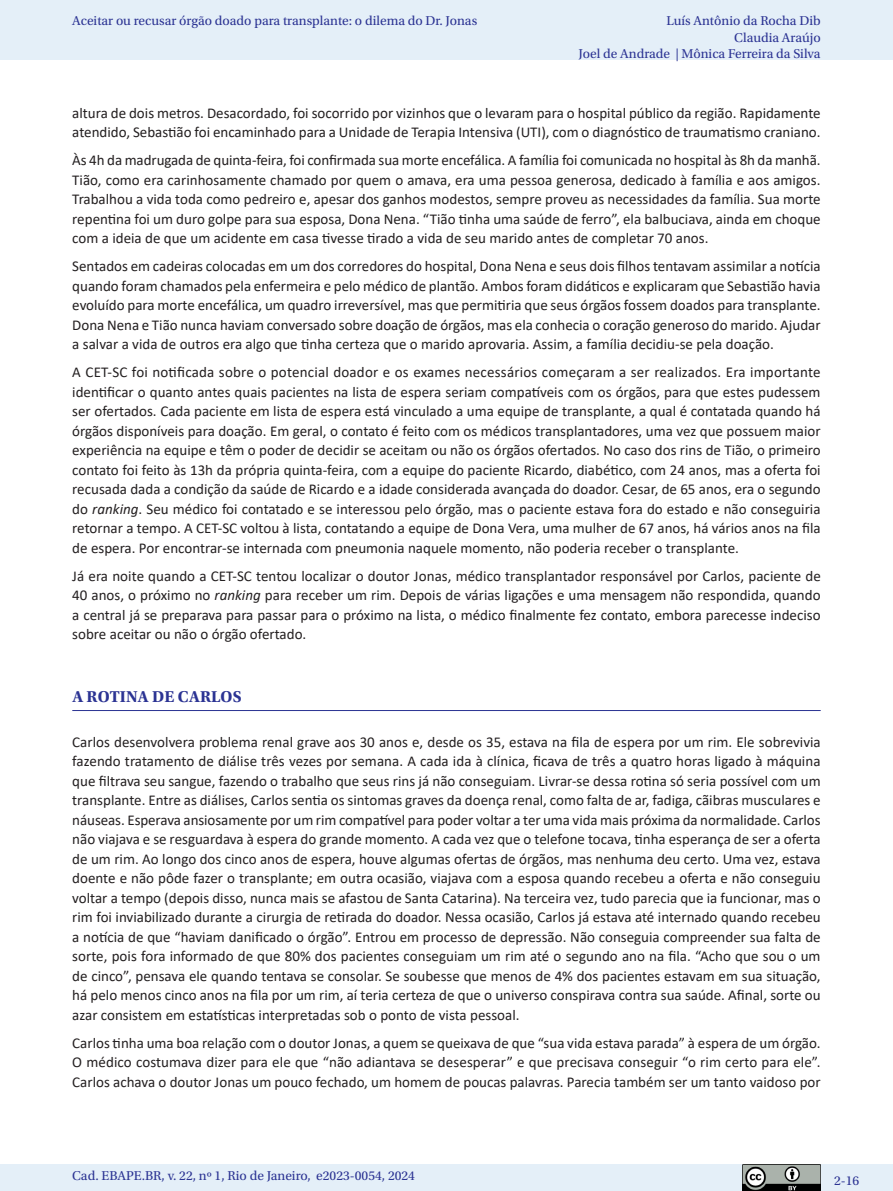
<style>
.page{position:relative;width:893px;height:1191px;background:#fff}
.page>*{position:absolute;margin:0;border:0;box-sizing:border-box;transform-origin:0 0}
._07_1_sub_1{font:700 16.5px "Utopia Std";letter-spacing:.01em;color:#2b3393}
._06_0_texto{font:15px/19.5px "Calibri";color:#231f20;text-align:justify}
.t1{font:13.5px/16.5px "Utopia Std";color:#2b3393;text-align:right}
.s1{font-style:italic}
</style>
<div class="page">
<div style="left:0;top:0;width:893px;height:60px;background:#e4eff8"></div>
<div style="left:0;top:1164px;width:893px;height:27px;background:#e4eff8"></div>
<img style="left:743px;top:1164px;width:78px;height:27px">
<hr style="left:72px;top:710px;width:749px;height:1px;background:#2b3393">
<p class="t1" style="left:72px;top:13px;width:406px">Aceitar ou recusar órgão doado para transplante: o dilema do Dr. Jonas</p>
<p class="t1" style="left:579px;top:13px;width:244px">Luís Antônio da Rocha Dib<br>Claudia Araújo<br>Joel de Andrade | Mônica Ferreira da Silva</p>
<p class="_06_0_texto" style="left:72px;top:102px;width:750px">altura de dois metros. Desacordado, foi socorrido por vizinhos que o levaram para o hospital público da região. Rapidamente atendido, Sebastião foi encaminhado para a Unidade de Terapia Intensiva (UTI), com o diagnóstico de traumatismo craniano.</p>
<p class="_06_0_texto" style="left:72px;top:150px;width:750px">Às 4h da madrugada de quinta-feira, foi confirmada sua morte encefálica. A família foi comunicada no hospital às 8h da manhã.<br>Tião, como era carinhosamente chamado por quem o amava, era uma pessoa generosa, dedicado à família e aos amigos.<br>Trabalhou a vida toda como pedreiro e, apesar dos ganhos modestos, sempre proveu as necessidades da família. Sua morte repentina foi um duro golpe para sua esposa, Dona Nena. “Tião tinha uma saúde de ferro”, ela balbuciava, ainda em choque com a ideia de que um acidente em casa tivesse tirado a vida de seu marido antes de completar 70 anos.</p>
<p class="_06_0_texto" style="left:72px;top:256px;width:750px">Sentados em cadeiras colocadas em um dos corredores do hospital, Dona Nena e seus dois filhos tentavam assimilar a notícia quando foram chamados pela enfermeira e pelo médico de plantão. Ambos foram didáticos e explicaram que Sebastião havia evoluído para morte encefálica, um quadro irreversível, mas que permitiria que seus órgãos fossem doados para transplante.<br>Dona Nena e Tião nunca haviam conversado sobre doação de órgãos, mas ela conhecia o coração generoso do marido. Ajudar a salvar a vida de outros era algo que tinha certeza que o marido aprovaria. Assim, a família decidiu-se pela doação.</p>
<p class="_06_0_texto" style="left:72px;top:362px;width:750px">A CET-SC foi notificada sobre o potencial doador e os exames necessários começaram a ser realizados. Era importante identificar o quanto antes quais pacientes na lista de espera seriam compatíveis com os órgãos, para que estes pudessem ser ofertados. Cada paciente em lista de espera está vinculado a uma equipe de transplante, a qual é contatada quando há órgãos disponíveis para doação. Em geral, o contato é feito com os médicos transplantadores, uma vez que possuem maior experiência na equipe e têm o poder de decidir se aceitam ou não os órgãos ofertados. No caso dos rins de Tião, o primeiro contato foi feito às 13h da própria quinta-feira, com a equipe do paciente Ricardo, diabético, com 24 anos, mas a oferta foi recusada dada a condição da saúde de Ricardo e a idade considerada avançada do doador. Cesar, de 65 anos, era o segundo do <span class="s1">ranking</span>. Seu médico foi contatado e se interessou pelo órgão, mas o paciente estava fora do estado e não conseguiria retornar a tempo. A CET-SC voltou à lista, contatando a equipe de Dona Vera, uma mulher de 67 anos, há vários anos na fila de espera. Por encontrar-se internada com pneumonia naquele momento, não poderia receber o transplante.</p>
<p class="_06_0_texto" style="left:72px;top:565px;width:750px">Já era noite quando a CET-SC tentou localizar o doutor Jonas, médico transplantador responsável por Carlos, paciente de 40 anos, o próximo no <span class="s1">ranking</span> para receber um rim. Depois de várias ligações e uma mensagem não respondida, quando a central já se preparava para passar para o próximo na lista, o médico finalmente fez contato, embora parecesse indeciso sobre aceitar ou não o órgão ofertado.</p>
<p class="_07_1_sub_1" style="left:72px;top:686px;width:171px">A ROTINA DE CARLOS</p>
<p class="_06_0_texto" style="left:72px;top:731px;width:750px">Carlos desenvolvera problema renal grave aos 30 anos e, desde os 35, estava na fila de espera por um rim. Ele sobrevivia fazendo tratamento de diálise três vezes por semana. A cada ida à clínica, ficava de três a quatro horas ligado à máquina que filtrava seu sangue, fazendo o trabalho que seus rins já não conseguiam. Livrar-se dessa rotina só seria possível com um transplante. Entre as diálises, Carlos sentia os sintomas graves da doença renal, como falta de ar, fadiga, cãibras musculares e náuseas. Esperava ansiosamente por um rim compatível para poder voltar a ter uma vida mais próxima da normalidade. Carlos não viajava e se resguardava à espera do grande momento. A cada vez que o telefone tocava, tinha esperança de ser a oferta de um rim. Ao longo dos cinco anos de espera, houve algumas ofertas de órgãos, mas nenhuma deu certo. Uma vez, estava doente e não pôde fazer o transplante; em outra ocasião, viajava com a esposa quando recebeu a oferta e não conseguiu voltar a tempo (depois disso, nunca mais se afastou de Santa Catarina). Na terceira vez, tudo parecia que ia funcionar, mas o rim foi inviabilizado durante a cirurgia de retirada do doador. Nessa ocasião, Carlos já estava até internado quando recebeu a notícia de que “haviam danificado o órgão”. Entrou em processo de depressão. Não conseguia compreender sua falta de sorte, pois fora informado de que 80% dos pacientes conseguiam um rim até o segundo ano na fila. “Acho que sou o um de cinco”, pensava ele quando tentava se consolar. Se soubesse que menos de 4% dos pacientes estavam em sua situação, há pelo menos cinco anos na fila por um rim, aí teria certeza de que o universo conspirava contra sua saúde. Afinal, sorte ou azar consistem em estatísticas interpretadas sob o ponto de vista pessoal.</p>
<p class="_06_0_texto" style="left:72px;top:1032px;width:750px">Carlos tinha uma boa relação com o doutor Jonas, a quem se queixava de que “sua vida estava parada” à espera de um órgão.<br>O médico costumava dizer para ele que “não adiantava se desesperar” e que precisava conseguir “o rim certo para ele”.<br>Carlos achava o doutor Jonas um pouco fechado, um homem de poucas palavras. Parecia também ser um tanto vaidoso por</p>
<p class="t1" style="left:72px;top:1167px;width:344px">Cad. EBAPE.BR, v. 22, nº 1, Rio de Janeiro, e2023-0054, 2024</p>
<p class="t1" style="left:834px;top:1172px;width:27px">2-16</p>
</div>
